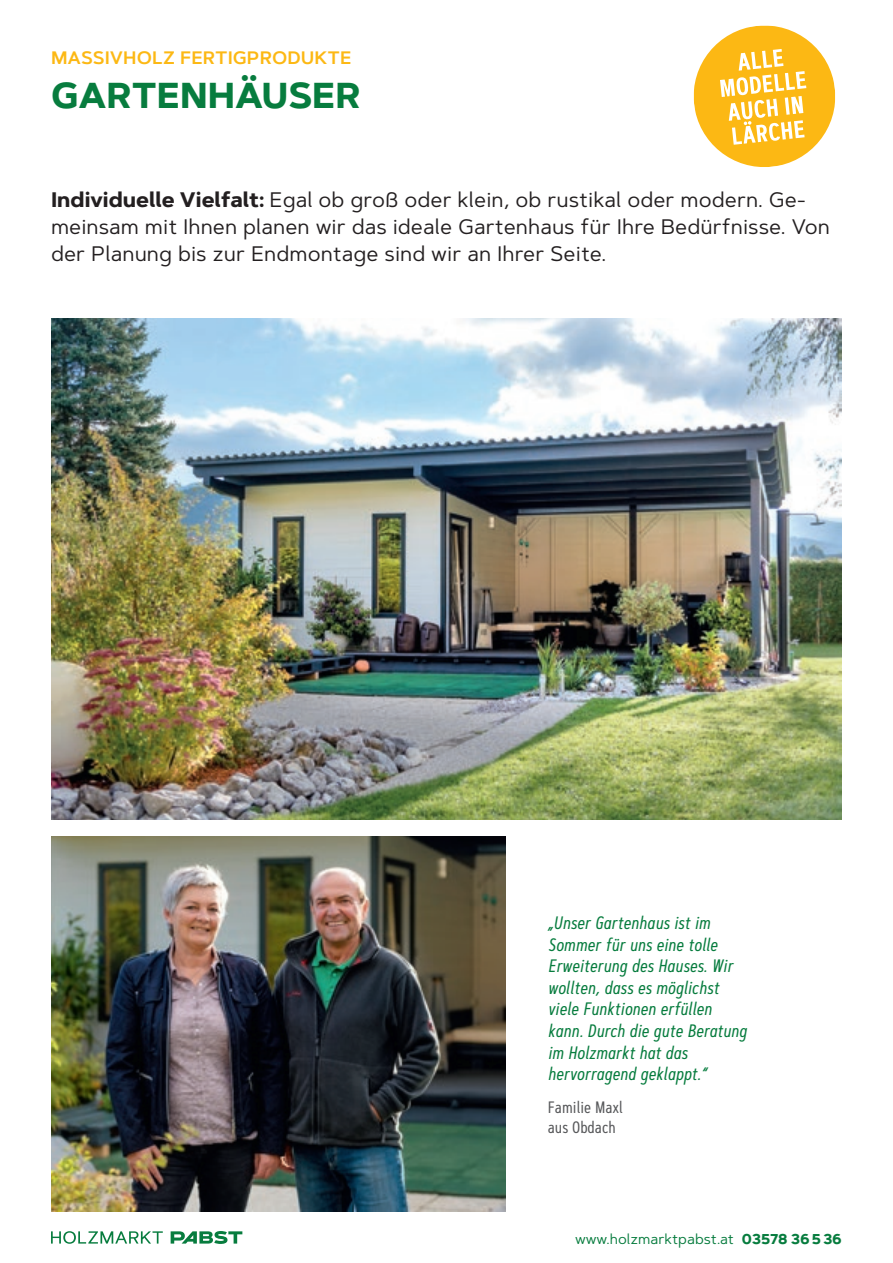
<style>
.page{position:relative;width:893px;height:1263px;background:#fff}
.page>*{position:absolute;margin:0;border:0;box-sizing:border-box;transform-origin:0 0}
.t1{font:700 36px "Artegra Sans";color:#077c3e}
.t2{font:21px/27px "Artegra Sans";color:#231f20}
.t3{font:italic 18px/21.6px "Artegra Sans Cn";color:#077c3e}
.t4{font:600 18px "Artegra Sans";color:#fcb814}
.t5{font:16.5px/19.8px "Artegra Sans Cn";color:#57585a}
.t6{font:14.25px "Artegra Sans";color:#077c3e}
.s1{font-weight:700}
</style>
<div class="page">
<img style="left:51px;top:319px;width:791px;height:500px">
<img style="left:51px;top:836px;width:454px;height:376px">
<svg style="left:694px;top:26px;width:141px;height:141px"></svg>
<svg style="left:51px;top:1231px;width:112px;height:13px"></svg>
<svg style="left:171px;top:1231px;width:71px;height:13px"></svg>
<p class="t4" style="left:51px;top:47px;width:302px">MASSIVHOLZ FERTIGPRODUKTE</p>
<h1 class="t1" style="left:51px;top:73px;width:311px">GARTENHÄUSER</h1>
<p class="t2" style="left:51px;top:186px;width:780px"><span class="s1">Individuelle Vielfalt:</span> Egal ob groß oder klein, ob rustikal oder modern. Ge&shy;meinsam mit Ihnen planen wir das ideale Gartenhaus für Ihre Bedürfnisse. Von der Planung bis zur Endmontage sind wir an Ihrer Seite.</p>
<p class="t3" style="left:548px;top:912px;width:201px">„Unser Gartenhaus ist im<br>Sommer für uns eine tolle<br>Erweiterung des Hauses. Wir wollten, dass es möglichst viele Funktionen erfüllen kann. Durch die gute Beratung im Holzmarkt hat das hervorragend geklappt.“</p>
<p class="t5" style="left:548px;top:1097px;width:77px">Familie Maxl aus Obdach</p>
<p class="t6" style="left:575px;top:1230px;width:268px">www.holzmarktpabst.at <span class="s1">03578 36536</span></p>
</div>
